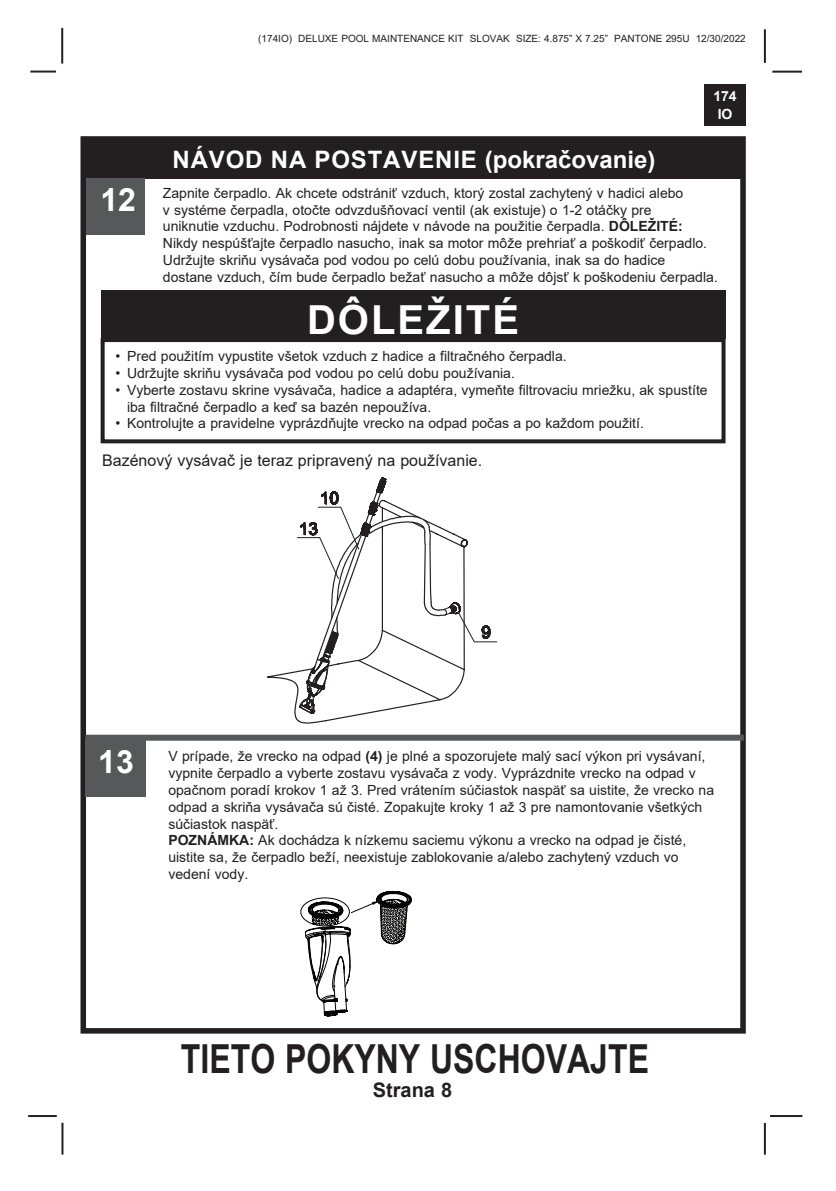
<style>
.page{position:relative;width:836px;height:1191px;background:#fff}
.page>*{position:absolute;margin:0;border:0;box-sizing:border-box;transform-origin:0 0}
.t1{font:700 40px "Arial";color:#231f20;scale:.8 1}
.t2{font:700 40px "Arial";letter-spacing:.05em;color:#fff}
.t3{font:700 32px "Arial";color:#fff}
.t4{font:700 24px "Arial";letter-spacing:.035em;color:#fff}
.t5{font:700 20px "Arial";color:#231f20}
.t6{font:16px "Arial";color:#231f20}
.t7{font:14px/16.8px "Arial";color:#231f20}
.t8{font:700 14px/18px "Arial";color:#fff;text-align:center}
.t9{font:10px "Arial";color:#231f20}
.s1{font-weight:700}
</style>
<div class="page">
<hr style="left:769px;top:1115px;width:33px;height:2px;background:#231f20">
<hr style="left:772px;top:71px;width:29px;height:2px;background:#231f20">
<hr style="left:763px;top:29px;width:2px;height:34px;background:#231f20">
<hr style="left:763px;top:1123px;width:2px;height:31px;background:#231f20">
<div style="left:80px;top:136px;width:665px;height:897px;border:6px solid #231f20"></div>
<div style="left:704px;top:84px;width:41px;height:41px;background:#231f20"></div>
<hr style="left:30px;top:71px;width:26px;height:2px;background:#231f20">
<hr style="left:61px;top:28px;width:2px;height:36px;background:#231f20">
<hr style="left:61px;top:1122px;width:2px;height:32px;background:#231f20">
<hr style="left:28px;top:1115px;width:29px;height:2px;background:#231f20">
<div style="left:86px;top:140px;width:654px;height:39px;background:#231f20"></div>
<div style="left:86px;top:178px;width:58px;height:57px;background:#57585a"></div>
<svg style="left:228px;top:477px;width:280px;height:539px"></svg>
<div style="left:300px;top:897px;width:49px;height:29px;border:1px solid #040503;border-radius:50%"></div>
<div style="left:85px;top:740px;width:60px;height:57px;background:#57585a"></div>
<div style="left:85px;top:734px;width:658px;height:6px;background:#57585a"></div>
<div style="left:100px;top:290px;width:625px;height:49px;background:#231f20"></div>
<div style="left:101px;top:338px;width:624px;height:105px;border:4px solid #231f20"></div>
<p class="t9" style="left:258px;top:31px;width:489px">(174IO) DELUXE POOL MAINTENANCE KIT SLOVAK SIZE: 4.875” X 7.25” PANTONE 295U 12/30/2022</p>
<p class="t4" style="left:172px;top:142px;width:484px">NÁVOD NA POSTAVENIE (pokračovanie)</p>
<p class="t8" style="left:713px;top:87px;width:25px">174<br>IO</p>
<p class="t3" style="left:100px;top:177px;width:37px">12</p>
<p class="t7" style="left:163px;top:184px;width:522px">Zapnite čerpadlo. Ak chcete odstrániť vzduch, ktorý zostal zachytený v hadici alebo</p>
<p class="t7" style="left:163px;top:201px;width:490px">v systéme čerpadla, otočte odvzdušňovací ventil (ak existuje) o 1-2 otáčky pre</p>
<p class="t7" style="left:163px;top:218px;width:545px">uniknutie vzduchu. Podrobnosti nájdete v návode na použitie čerpadla. <span class="s1">DÔLEŽITÉ:<br></span>Nikdy nespúšťajte čerpadlo nasucho, inak sa motor môže prehriať a poškodiť čerpadlo.<br>Udržujte skriňu vysávača pod vodou po celú dobu používania, inak sa do hadice</p>
<p class="t7" style="left:163px;top:268px;width:556px">dostane vzduch, čím bude čerpadlo bežať nasucho a môže dôjsť k poškodeniu čerpadla.</p>
<p class="t2" style="left:307px;top:292px;width:213px">DÔLEŽITÉ</p>
<p class="t7" style="left:115px;top:348px;width:452px">• Pred použitím vypustite všetok vzduch z hadice a filtračného čerpadla.</p>
<p class="t7" style="left:115px;top:364px;width:401px">• Udržujte skriňu vysávača pod vodou po celú dobu používania.</p>
<p class="t7" style="left:127px;top:381px;width:582px;text-indent:-11px">• Vyberte zostavu skrine vysávača, hadice a adaptéra, vymeňte filtrovaciu mriežku, ak spustíte iba filtračné čerpadlo a keď sa bazén nepoužíva.</p>
<p class="t7" style="left:115px;top:415px;width:529px">• Kontrolujte a pravidelne vyprázdňujte vrecko na odpad počas a po každom použití.</p>
<p class="t6" style="left:102px;top:450px;width:381px">Bazénový vysávač je teraz pripravený na používanie.</p>
<p class="t3" style="left:98px;top:739px;width:37px">13</p>
<p class="t7" style="left:168px;top:748px;width:538px">V prípade, že vrecko na odpad <span class="s1">(4)</span> je plné a spozorujete malý sací výkon pri vysávaní,</p>
<p class="t7" style="left:168px;top:764px;width:528px">vypnite čerpadlo a vyberte zostavu vysávača z vody. Vyprázdnite vrecko na odpad v</p>
<p class="t7" style="left:168px;top:781px;width:547px">opačnom poradí krokov 1 až 3. Pred vrátením súčiastok naspäť sa uistite, že vrecko na</p>
<p class="t7" style="left:168px;top:798px;width:535px">odpad a skriňa vysávača sú čisté. Zopakujte kroky 1 až 3 pre namontovanie všetkých</p>
<p class="t7" style="left:168px;top:815px;width:111px">súčiastok naspäť.</p>
<p class="t7" style="left:168px;top:832px;width:519px"><span class="s1">POZNÁMKA:</span> Ak dochádza k nízkemu saciemu výkonu a vrecko na odpad je čisté,</p>
<p class="t7" style="left:168px;top:848px;width:511px">uistite sa, že čerpadlo beží, neexistuje zablokovanie a/alebo zachytený vzduch vo</p>
<p class="t7" style="left:168px;top:865px;width:81px">vedení vody.</p>
<h1 class="t1" style="left:181px;top:1030px;width:586px">TIETO POKYNY USCHOVAJTE</h1>
<h3 class="t5" style="left:372px;top:1075px;width:81px">Strana 8</h3>
</div>
